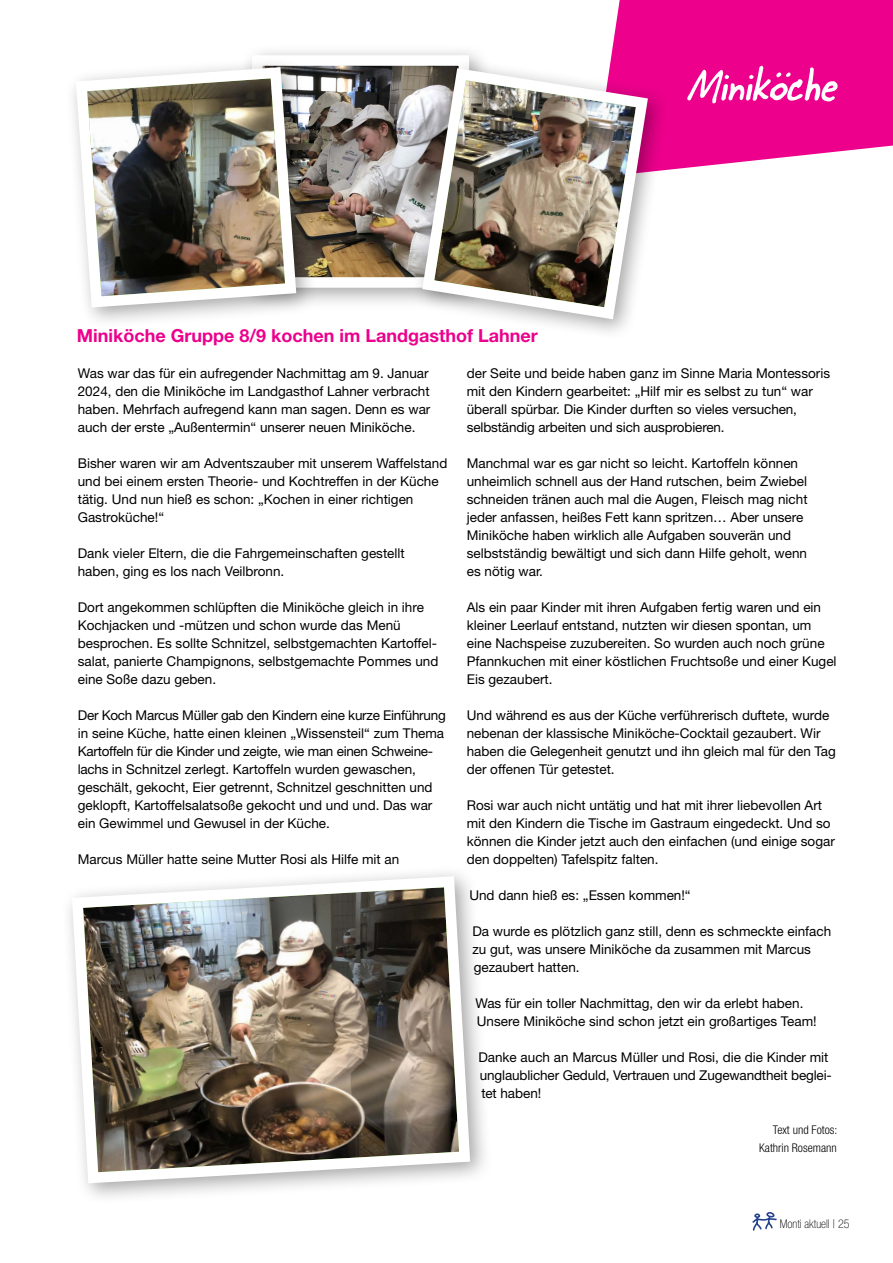
<style>
.page{position:relative;width:893px;height:1263px;background:#fff}
.page>*{position:absolute;margin:0;border:0;box-sizing:border-box;transform-origin:0 0}
.t1{font:italic 54px "Skippy Sharp";color:#fff}
.t2{font:700 18px "Helvetica Neue LT Std";color:#ec008c}
.t3{font:13.5px/18px "Helvetica Neue LT Std";color:#000}
.t4{font:300 condensed 12px/18px "Helvetica Neue LT Std";color:#000;text-align:right}
.t5{font:100 condensed 12px "Helvetica Neue LT Std";color:#000}
</style>
<div class="page">
<svg style="left:752px;top:1212px;width:25px;height:19px"></svg>
<div style="left:240px;top:43px;width:252px;height:267px;background:#000;opacity:.35"></div>
<img style="left:247px;top:50px;width:227px;height:243px">
<svg style="left:611px;top:0;width:282px;height:170px;fill:#ec008c"></svg>
<div style="left:65px;top:56px;width:253px;height:274px;background:#000;opacity:.35"></div>
<img style="left:70px;top:62px;width:232px;height:251px">
<div style="left:61px;top:865px;width:431px;height:340px;background:#000;opacity:.35"></div>
<img style="left:66px;top:871px;width:410px;height:318px">
<div style="left:412px;top:57px;width:257px;height:284px;background:#000;opacity:.35"></div>
<img style="left:416px;top:62px;width:238px;height:263px">
<h2 class="t2" style="left:77px;top:324px;width:462px">Miniköche Gruppe 8/9 kochen im Landgasthof Lahner</h2>
<h1 class="t1" style="left:685px;top:51px;width:167px">Miniköche</h1>
<p class="t3" style="left:78px;top:364px;width:354px">Was war das für ein aufregender Nachmittag am 9. Januar 2024, den die Miniköche im Landgasthof Lahner verbracht haben. Mehrfach aufregend kann man sagen. Denn es war auch der erste „Außentermin“ unserer neuen Miniköche.</p>
<p class="t3" style="left:78px;top:454px;width:371px">Bisher waren wir am Adventszauber mit unserem Waffelstand und bei einem ersten Theorie- und Kochtreffen in der Küche tätig. Und nun hieß es schon: „Kochen in einer richtigen Gastroküche!“</p>
<p class="t3" style="left:78px;top:544px;width:328px">Dank vieler Eltern, die die Fahrgemeinschaften gestellt haben, ging es los nach Veilbronn.</p>
<p class="t3" style="left:78px;top:598px;width:362px">Dort angekommen schlüpften die Miniköche gleich in ihre Kochjacken und -mützen und schon wurde das Menü besprochen. Es sollte Schnitzel, selbstgemachten Kartoffel&shy;salat, panierte Champignons, selbstgemachte Pommes und eine Soße dazu geben.</p>
<p class="t3" style="left:78px;top:706px;width:369px">Der Koch Marcus Müller gab den Kindern eine kurze Einführung in seine Küche, hatte einen kleinen „Wissensteil“ zum Thema Kartoffeln für die Kinder und zeigte, wie man einen Schweine&shy;lachs in Schnitzel zerlegt. Kartoffeln wurden gewaschen, geschält, gekocht, Eier getrennt, Schnitzel geschnitten und geklopft, Kartoffelsalatsoße gekocht und und und. Das war ein Gewimmel und Gewusel in der Küche.</p>
<p class="t3" style="left:78px;top:850px;width:323px">Marcus Müller hatte seine Mutter Rosi als Hilfe mit an</p>
<p class="t3" style="left:467px;top:364px;width:365px">der Seite und beide haben ganz im Sinne Maria Montessoris mit den Kindern gearbeitet: „Hilf mir es selbst zu tun“ war überall spürbar. Die Kinder durften so vieles versuchen, selbständig arbeiten und sich ausprobieren.</p>
<p class="t3" style="left:467px;top:454px;width:342px">Manchmal war es gar nicht so leicht. Kartoffeln können unheimlich schnell aus der Hand rutschen, beim Zwiebel schneiden tränen auch mal die Augen, Fleisch mag nicht jeder anfassen, heißes Fett kann spritzen… Aber unsere Miniköche haben wirklich alle Aufgaben souverän und selbstständig bewältigt und sich dann Hilfe geholt, wenn es nötig war.</p>
<p class="t3" style="left:467px;top:598px;width:371px">Als ein paar Kinder mit ihren Aufgaben fertig waren und ein kleiner Leerlauf entstand, nutzten wir diesen spontan, um eine Nachspeise zuzubereiten. So wurden auch noch grüne Pfannkuchen mit einer köstlichen Fruchtsoße und einer Kugel Eis gezaubert.</p>
<p class="t3" style="left:467px;top:706px;width:371px">Und während es aus der Küche verführerisch duftete, wurde nebenan der klassische Miniköche-Cocktail gezaubert. Wir haben die Gelegenheit genutzt und ihn gleich mal für den Tag der offenen Tür getestet.</p>
<p class="t3" style="left:467px;top:796px;width:370px">Rosi war auch nicht untätig und hat mit ihrer liebevollen Art mit den Kindern die Tische im Gastraum eingedeckt. Und so können die Kinder jetzt auch den einfachen (und einige sogar den doppelten) Tafelspitz falten.</p>
<p class="t3" style="left:469px;top:886px;width:223px">Und dann hieß es: „Essen kommen!“</p>
<p class="t3" style="left:472px;top:922px;width:360px">Da wurde es plötzlich ganz still, denn es schmeckte einfach zu gut, was unsere Miniköche da zusammen mit Marcus gezaubert hatten.</p>
<p class="t3" style="left:475px;top:994px;width:343px">Was für ein toller Nachmittag, den wir da erlebt haben.<br>Unsere Miniköche sind schon jetzt ein großartiges Team!</p>
<p class="t3" style="left:478px;top:1048px;width:355px">Danke auch an Marcus Müller und Rosi, die die Kinder mit unglaublicher Geduld, Vertrauen und Zugewandtheit beglei&shy;tet haben!</p>
<p class="t4" style="left:759px;top:1121px;width:80px">Text und Fotos:<br>Kathrin Rosemann</p>
<p class="t5" style="left:780px;top:1217px;width:71px">Monti aktuell | 25</p>
</div>
